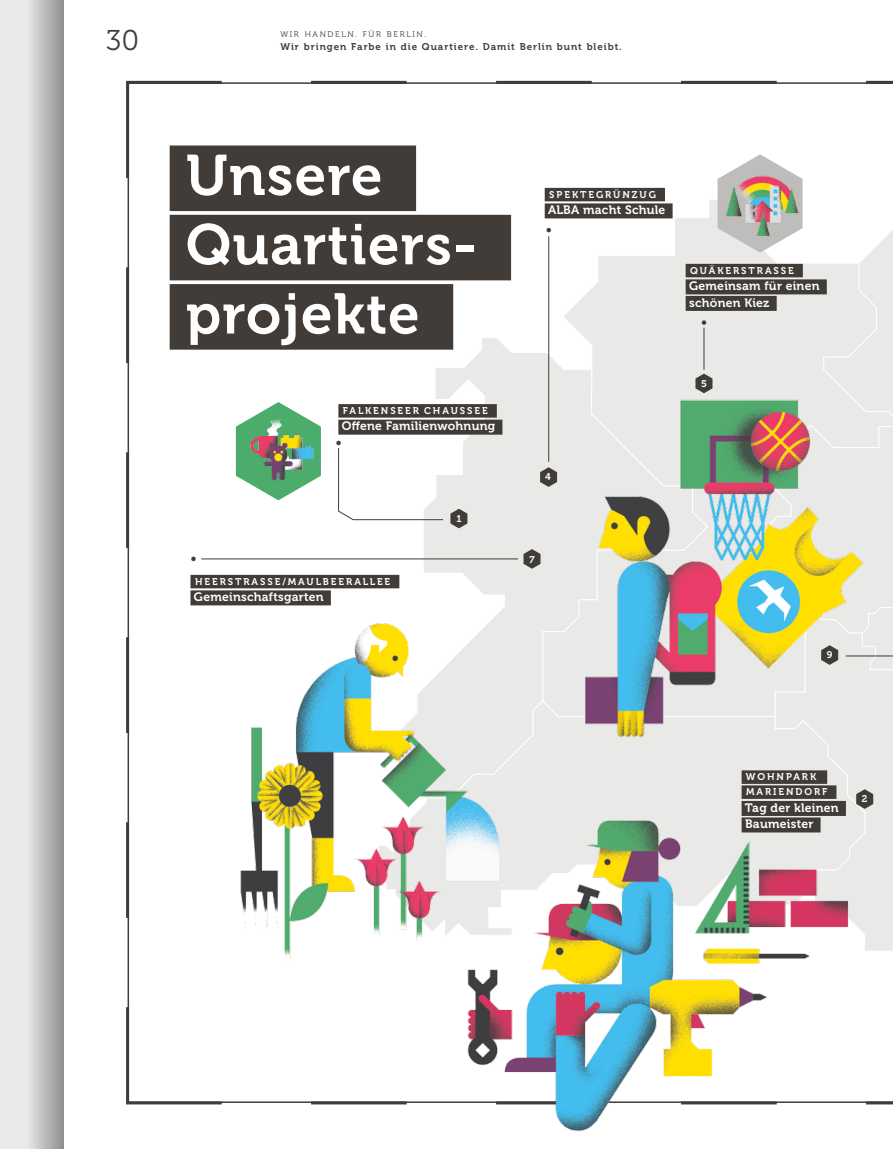
<style>
.page{position:relative;width:893px;height:1149px;background:#fff}
.page>*{position:absolute;margin:0;border:0;box-sizing:border-box;transform-origin:0 0}
.t1{font:56.85px/69.2px "Museo 700";letter-spacing:.02em;color:#fff}
.t2{font:28.5px "Museo 300";color:#413c38}
.t3{font:12.15px/16.5px "Museo 700";letter-spacing:.02em;color:#fff}
.t4{font:9.75px/15px "Museo 700";letter-spacing:.2em;color:#fff}
.t5{font:9.75px "Museo 700";letter-spacing:.1em;color:#413c38}
.t6{font:8.25px "Museo 300";letter-spacing:.2em;color:#413c38}
</style>
<div class="page">
<hr style="left:126px;top:1006px;width:3px;height:96px;background:#413c38">
<hr style="left:126px;top:822px;width:3px;height:95px;background:#413c38">
<hr style="left:126px;top:637px;width:3px;height:95px;background:#413c38">
<hr style="left:126px;top:452px;width:3px;height:96px;background:#413c38">
<hr style="left:126px;top:267px;width:3px;height:96px;background:#413c38">
<hr style="left:126px;top:82px;width:3px;height:96px;background:#413c38">
<hr style="left:126px;top:1101px;width:96px;height:3px;background:#413c38">
<hr style="left:866px;top:81px;width:27px;height:3px;background:#413c38">
<hr style="left:681px;top:81px;width:96px;height:3px;background:#413c38">
<hr style="left:496px;top:81px;width:96px;height:3px;background:#413c38">
<hr style="left:311px;top:81px;width:96px;height:3px;background:#413c38">
<hr style="left:126px;top:81px;width:96px;height:3px;background:#413c38">
<svg style="left:191px;top:556px;width:5px;height:5px"></svg>
<div style="left:170px;top:145px;width:246px;height:66px;background:#413c38"></div>
<div style="left:170px;top:215px;width:341px;height:65px;background:#413c38"></div>
<div style="left:170px;top:284px;width:283px;height:65px;background:#413c38"></div>
<img style="left:197px;top:145px;width:696px;height:987px">
<div style="left:190px;top:574px;width:209px;height:14px;background:#413c38"></div>
<div style="left:190px;top:590px;width:141px;height:15px;background:#413c38"></div>
<div style="left:338px;top:404px;width:159px;height:13px;background:#413c38"></div>
<div style="left:338px;top:419px;width:164px;height:15px;background:#413c38"></div>
<div style="left:742px;top:770px;width:85px;height:13px;background:#413c38"></div>
<div style="left:742px;top:785px;width:94px;height:13px;background:#413c38"></div>
<div style="left:742px;top:800px;width:104px;height:15px;background:#413c38"></div>
<div style="left:742px;top:817px;width:79px;height:15px;background:#413c38"></div>
<svg style="left:0;top:0;width:64px;height:1148px;background:#cfcfce"></svg>
<h2 class="t2" style="left:106px;top:24px;width:34px">30</h2>
<p class="t6" style="left:280px;top:30px;width:147px">WIR HANDELN. FÜR BERLIN.</p>
<p class="t5" style="left:280px;top:41px;width:343px">Wir bringen Farbe in die Quartiere. Damit Berlin bunt bleibt.</p>
<h1 class="t1" style="left:186px;top:141px;width:293px">Unsere<br>Quartiers&shy;projekte</h1>
<p class="t4" style="left:343px;top:403px;width:146px">FALKENSEER CHAUSSEE</p>
<p class="t3" style="left:342px;top:418px;width:155px">Offene Familienwohnung</p>
<p class="t4" style="left:195px;top:573px;width:197px">HEERSTRASSE/MAULBEERALLEE</p>
<p class="t3" style="left:194px;top:588px;width:131px">Gemeinschaftsgarten</p>
<p class="t4" style="left:456px;top:511px;width:7px">1</p>
<p class="t4" style="left:549px;top:187px;width:108px">SPEKTEGRÜNZUG</p>
<p class="t3" style="left:548px;top:202px;width:119px">ALBA macht Schule</p>
<p class="t4" style="left:690px;top:263px;width:105px">QUÄKERSTRASSE</p>
<p class="t3" style="left:689px;top:278px;width:132px">Gemeinsam für einen schönen Kiez</p>
<p class="t4" style="left:701px;top:376px;width:7px">5</p>
<p class="t4" style="left:545px;top:469px;width:7px">4</p>
<p class="t4" style="left:530px;top:551px;width:7px">7</p>
<p class="t4" style="left:827px;top:647px;width:7px">9</p>
<p class="t4" style="left:746px;top:769px;width:83px">WOHNPARK<br>MARIENDORF</p>
<p class="t3" style="left:745px;top:799px;width:95px">Tag der kleinen<br>Baumeister</p>
<p class="t4" style="left:862px;top:791px;width:7px">2</p>
</div>
